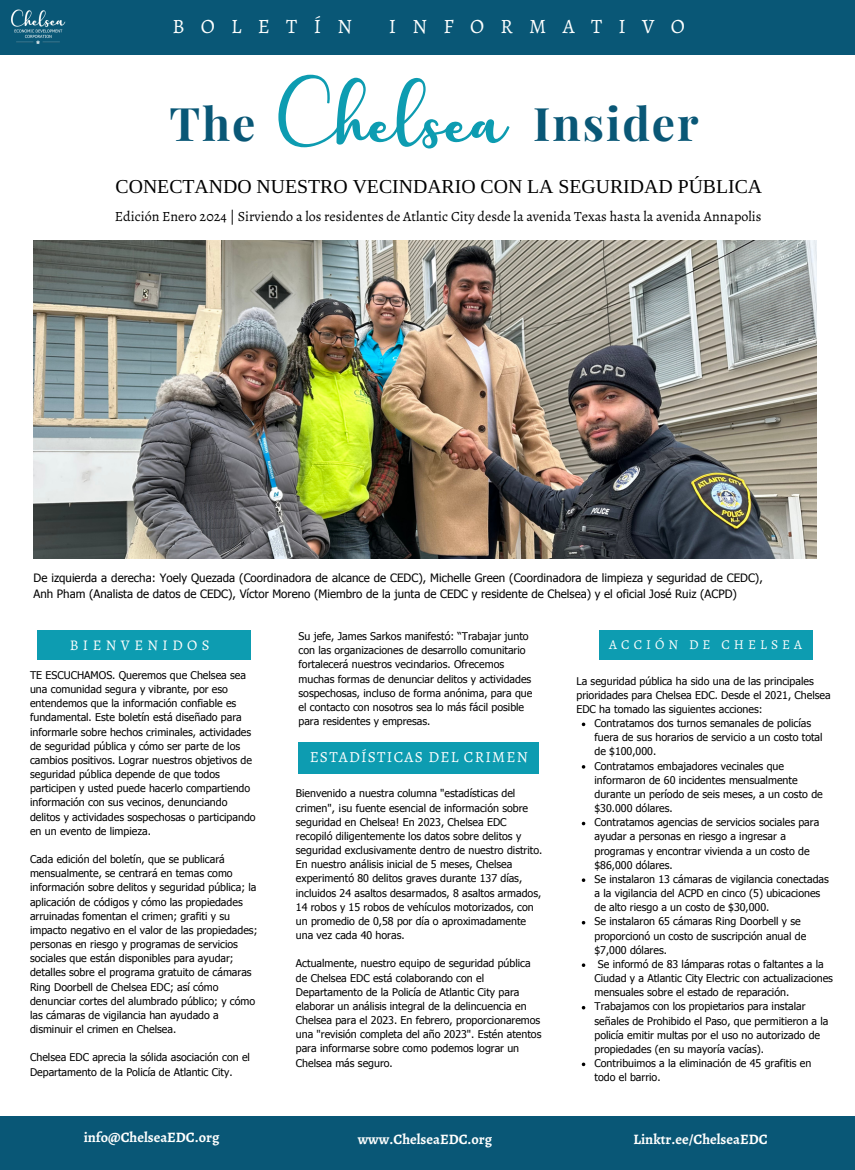
<style>
.page{position:relative;width:855px;height:1170px;background:#fff}
.page>*{position:absolute;margin:0;border:0;box-sizing:border-box;transform-origin:0 0}
.t1{font:56.12px "charlotte";color:#0d9cb1}
.t2{font:700 46.12px "Playfair Display";letter-spacing:.04em;color:#095776}
.t3{font:20.38px "Alegreya";letter-spacing:.8em;color:#fefffe}
.t4{font:19.75px "Libra Serif Modern";color:#000}
.t5{font:15.38px "Alegreya";letter-spacing:.08em;color:#fff}
.t6{font:14.75px "Alegreya";letter-spacing:.3em;color:#fefffe}
.t7{font:700 14.38px "Alegreya";color:#fefffe}
.t8{font:14px "Alegreya";color:#000}
.t9{font:13.5px "Alegreya";letter-spacing:.3em;color:#fefffe}
.t10{font:11.5px/15.5px "Tahoma";color:#000}
.t11{font:10.62px/14.1px "Tahoma";color:#000}
</style>
<div class="page">
<div style="left:0;top:0;width:855px;height:55px;background:#095776"></div>
<div style="left:38px;top:631px;width:213px;height:29px;background:#0d9cb1"></div>
<div style="left:0;top:1116px;width:855px;height:54px;background:#095776"></div>
<div style="left:299px;top:742px;width:240px;height:32px;background:#0d9cb1"></div>
<div style="left:599px;top:631px;width:214px;height:29px;background:#0d9cb1"></div>
<img style="left:34px;top:241px;width:782px;height:317px">
<img style="left:11px;top:9px;width:55px;height:35px">
<svg style="left:582px;top:765px;width:3px;height:4px"></svg>
<svg style="left:582px;top:878px;width:3px;height:4px"></svg>
<svg style="left:582px;top:963px;width:3px;height:4px"></svg>
<p class="t3" style="left:172px;top:13px;width:181px">BOLETÍN</p>
<p class="t3" style="left:389px;top:13px;width:298px">INFORMATIVO</p>
<p class="t2" style="left:170px;top:91px;width:87px">The</p>
<p class="t1" style="left:280px;top:91px;width:229px">Chelsea</p>
<p class="t2" style="left:533px;top:91px;width:167px">Insider</p>
<p class="t4" style="left:116px;top:176px;width:648px">CONECTANDO NUESTRO VECINDARIO CON LA SEGURIDAD PÚBLICA</p>
<p class="t8" style="left:115px;top:207px;width:648px">Edición Enero 2024 | Sirviendo a los residentes de Atlantic City desde la avenida Texas hasta la avenida Annapolis</p>
<p class="t10" style="left:34px;top:570px;width:731px">De izquierda a derecha: Yoely Quezada (Coordinadora de alcance de CEDC), Michelle Green (Coordinadora de limpieza y seguridad de CEDC),<br>Anh Pham (Analista de datos de CEDC), Víctor Moreno (Miembro de la junta de CEDC y residente de Chelsea) y el oficial José Ruiz (ACPD)</p>
<p class="t6" style="left:70px;top:635px;width:141px">BIENVENIDOS</p>
<p class="t11" style="left:30px;top:668px;width:227px">TE ESCUCHAMOS. Queremos que Chelsea sea una comunidad segura y vibrante, por eso entendemos que la información confiable es fundamental. Este boletín está diseñado para informarle sobre hechos criminales, actividades de seguridad pública y cómo ser parte de los cambios positivos. Lograr nuestros objetivos de seguridad pública depende de que todos participen y usted puede hacerlo compartiendo información con sus vecinos, denunciando delitos y actividades sospechosas o participando en un evento de limpieza.</p>
<p class="t11" style="left:30px;top:852px;width:229px">Cada edición del boletín, que se publicará mensualmente, se centrará en temas como información sobre delitos y seguridad pública; la aplicación de códigos y cómo las propiedades arruinadas fomentan el crimen; grafiti y su impacto negativo en el valor de las propiedades; personas en riesgo y programas de servicios sociales que están disponibles para ayudar; detalles sobre el programa gratuito de cámaras Ring Doorbell de Chelsea EDC; así cómo denunciar cortes del alumbrado público; y cómo las cámaras de vigilancia han ayudado a disminuir el crimen en Chelsea.</p>
<p class="t11" style="left:30px;top:1050px;width:221px">Chelsea EDC aprecia la sólida asociación con el<br>Departamento de la Policía de Atlantic City.</p>
<p class="t11" style="left:299px;top:629px;width:235px">Su jefe, James Sarkos manifestó: “Trabajar junto con las organizaciones de desarrollo comunitario fortalecerá nuestros vecindarios. Ofrecemos muchas formas de denunciar delitos y actividades sospechosas, incluso de forma anónima, para que el contacto con nosotros sea lo más fácil posible para residentes y empresas.</p>
<p class="t5" style="left:310px;top:747px;width:220px">ESTADÍSTICAS DEL CRIMEN</p>
<p class="t11" style="left:296px;top:786px;width:248px">Bienvenido a nuestra columna "estadísticas del crimen", ¡su fuente esencial de información sobre seguridad en Chelsea! En 2023, Chelsea EDC recopiló diligentemente los datos sobre delitos y seguridad exclusivamente dentro de nuestro distrito.<br>En nuestro análisis inicial de 5 meses, Chelsea experimentó 80 delitos graves durante 137 días, incluidos 24 asaltos desarmados, 8 asaltos armados, 14 robos y 15 robos de vehículos motorizados, con un promedio de 0,58 por día o aproximadamente una vez cada 40 horas.</p>
<p class="t11" style="left:296px;top:956px;width:247px">Actualmente, nuestro equipo de seguridad pública de Chelsea EDC está colaborando con el Departamento de la Policía de Atlantic City para elaborar un análisis integral de la delincuencia en Chelsea para el 2023. En febrero, proporcionaremos una "revisión completa del año 2023". Estén atentos para informarse sobre como podemos lograr un Chelsea más seguro.</p>
<p class="t9" style="left:609px;top:635px;width:194px">ACCIÓN DE CHELSEA</p>
<p class="t11" style="left:576px;top:673px;width:256px">La seguridad pública ha sido una de las principales prioridades para Chelsea EDC. Desde el 2021, Chelsea<br>EDC ha tomado las siguientes acciones:</p>
<p class="t11" style="left:595px;top:716px;width:230px">Contratamos dos turnos semanales de policías fuera de sus horarios de servicio a un costo total de $100,000.</p>
<p class="t11" style="left:595px;top:758px;width:230px">Contratamos embajadores vecinales que informaron de 60 incidentes mensualmente durante un período de seis meses, a un costo de $30.000 dólares.</p>
<p class="t11" style="left:595px;top:815px;width:226px">Contratamos agencias de servicios sociales para ayudar a personas en riesgo a ingresar a programas y encontrar vivienda a un costo de $86,000 dólares.</p>
<p class="t11" style="left:595px;top:872px;width:236px">Se instalaron 13 cámaras de vigilancia conectadas a la vigilancia del ACPD en cinco (5) ubicaciones de alto riesgo a un costo de $30,000.</p>
<p class="t11" style="left:595px;top:914px;width:213px">Se instalaron 65 cámaras Ring Doorbell y se proporcionó un costo de suscripción anual de $7,000 dólares.</p>
<p class="t11" style="left:595px;top:957px;width:240px;text-indent:3px">Se informó de 83 lámparas rotas o faltantes a la<br>Ciudad y a Atlantic City Electric con actualizaciones mensuales sobre el estado de reparación.</p>
<p class="t11" style="left:595px;top:999px;width:235px">Trabajamos con los propietarios para instalar señales de Prohibido el Paso, que permitieron a la policía emitir multas por el uso no autorizado de propiedades (en su mayoría vacías).</p>
<p class="t11" style="left:595px;top:1056px;width:218px">Contribuimos a la eliminación de 45 grafitis en todo el barrio.</p>
<p class="t7" style="left:84px;top:1128px;width:137px">info@ChelseaEDC.org</p>
<p class="t7" style="left:358px;top:1129px;width:136px">www.ChelseaEDC.org</p>
<p class="t7" style="left:633px;top:1129px;width:136px">Linktr.ee/ChelseaEDC</p>
</div>
